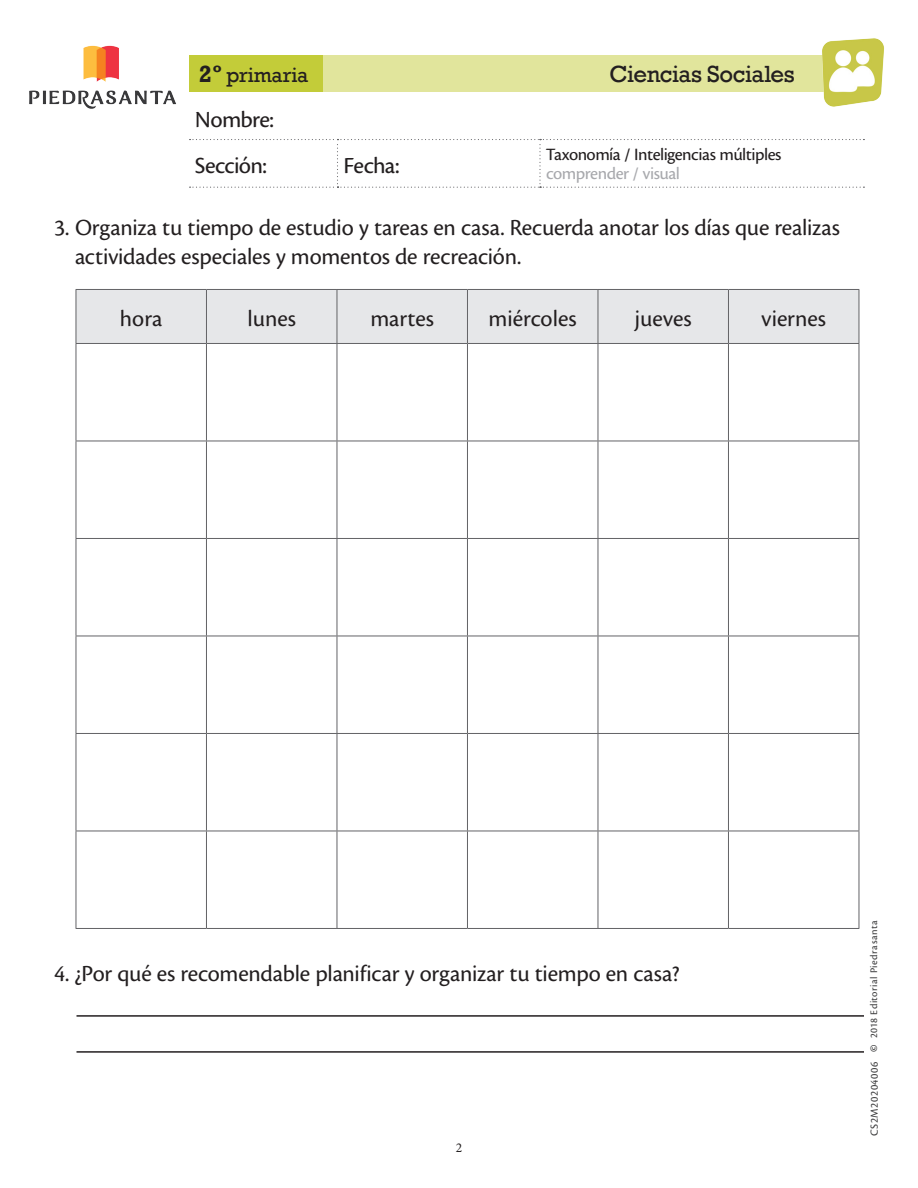
<style>
.page{position:relative;width:918px;height:1188px;background:#fff}
.page>*{position:absolute;margin:0;border:0;box-sizing:border-box;transform-origin:0 0}
.Subtituo{font:24px/28.8px "Cronos Pro";letter-spacing:-.01em;color:#231f20}
.t1{font:24px/45.5px "Cronos Pro Capt";letter-spacing:-.03em;color:#231f20}
.t2{font:24px "Rockwell";letter-spacing:-.02em;color:#231f20}
.t3{font:21px "Rockwell";letter-spacing:-.005em;color:#231f20}
.t4{font:18px "Cronos Pro Capt";letter-spacing:-.03em;color:#231f20}
.Nombre_alumno{font:18px "Cronos Pro Capt";letter-spacing:-.03em;color:#a8a9ad}
.No__pagina{font:13.5px "Minion Pro";color:#231f20}
._2014_Editorial_Pie{font:11.25px "Cronos Pro Capt";letter-spacing:.045em;color:#3e3e3f}
.t5{font:10.5px "Cronos Pro Capt";letter-spacing:.04em;color:#3e3e3f}
.s1{font-weight:700;font-size:24px}
.s2{font-family:"Cronos Pro";font-weight:700}
</style>
<div class="page">
<svg style="left:189px;top:55px;width:628px;height:37px;background:#dadf86"></svg>
<svg style="left:190px;top:139px;width:674px;height:49px"></svg>
<img style="left:29px;top:45px;width:147px;height:64px">
<img style="left:817px;top:38px;width:67px;height:69px">
<div style="left:77px;top:290px;width:782px;height:53px;background:#e6e7e9"></div>
<hr style="left:76px;top:289px;width:130px;height:1px;background:#636366">
<hr style="left:76px;top:290px;width:1px;height:53px;background:#636366">
<hr style="left:206px;top:289px;width:131px;height:1px;background:#636366">
<hr style="left:206px;top:290px;width:1px;height:53px;background:#636366">
<hr style="left:337px;top:289px;width:130px;height:1px;background:#636366">
<hr style="left:337px;top:290px;width:1px;height:53px;background:#636366">
<hr style="left:467px;top:289px;width:131px;height:1px;background:#636366">
<hr style="left:467px;top:290px;width:1px;height:53px;background:#636366">
<hr style="left:598px;top:289px;width:130px;height:1px;background:#636366">
<hr style="left:598px;top:290px;width:1px;height:53px;background:#636366">
<hr style="left:728px;top:289px;width:131px;height:1px;background:#636366">
<hr style="left:728px;top:290px;width:1px;height:53px;background:#636366">
<hr style="left:859px;top:290px;width:1px;height:53px;background:#636366">
<hr style="left:76px;top:343px;width:130px;height:1px;background:#636366">
<hr style="left:76px;top:344px;width:1px;height:97px;background:#636366">
<hr style="left:206px;top:343px;width:131px;height:1px;background:#636366">
<hr style="left:206px;top:344px;width:1px;height:97px;background:#636366">
<hr style="left:337px;top:343px;width:130px;height:1px;background:#636366">
<hr style="left:337px;top:344px;width:1px;height:97px;background:#636366">
<hr style="left:467px;top:343px;width:131px;height:1px;background:#636366">
<hr style="left:467px;top:344px;width:1px;height:97px;background:#636366">
<hr style="left:598px;top:343px;width:130px;height:1px;background:#636366">
<hr style="left:598px;top:344px;width:1px;height:97px;background:#636366">
<hr style="left:728px;top:343px;width:131px;height:1px;background:#636366">
<hr style="left:728px;top:344px;width:1px;height:97px;background:#636366">
<hr style="left:859px;top:344px;width:1px;height:97px;background:#636366">
<hr style="left:76px;top:441px;width:130px;height:1px;background:#636366">
<hr style="left:76px;top:441px;width:1px;height:97px;background:#636366">
<hr style="left:206px;top:441px;width:131px;height:1px;background:#636366">
<hr style="left:206px;top:441px;width:1px;height:97px;background:#636366">
<hr style="left:337px;top:441px;width:130px;height:1px;background:#636366">
<hr style="left:337px;top:441px;width:1px;height:97px;background:#636366">
<hr style="left:467px;top:441px;width:131px;height:1px;background:#636366">
<hr style="left:467px;top:441px;width:1px;height:97px;background:#636366">
<hr style="left:598px;top:441px;width:130px;height:1px;background:#636366">
<hr style="left:598px;top:441px;width:1px;height:97px;background:#636366">
<hr style="left:728px;top:441px;width:131px;height:1px;background:#636366">
<hr style="left:728px;top:441px;width:1px;height:97px;background:#636366">
<hr style="left:859px;top:441px;width:1px;height:97px;background:#636366">
<hr style="left:76px;top:538px;width:130px;height:1px;background:#636366">
<hr style="left:76px;top:539px;width:1px;height:97px;background:#636366">
<hr style="left:206px;top:538px;width:131px;height:1px;background:#636366">
<hr style="left:206px;top:539px;width:1px;height:97px;background:#636366">
<hr style="left:337px;top:538px;width:130px;height:1px;background:#636366">
<hr style="left:337px;top:539px;width:1px;height:97px;background:#636366">
<hr style="left:467px;top:538px;width:131px;height:1px;background:#636366">
<hr style="left:467px;top:539px;width:1px;height:97px;background:#636366">
<hr style="left:598px;top:538px;width:130px;height:1px;background:#636366">
<hr style="left:598px;top:539px;width:1px;height:97px;background:#636366">
<hr style="left:728px;top:538px;width:131px;height:1px;background:#636366">
<hr style="left:728px;top:539px;width:1px;height:97px;background:#636366">
<hr style="left:859px;top:539px;width:1px;height:97px;background:#636366">
<hr style="left:76px;top:636px;width:130px;height:1px;background:#636366">
<hr style="left:76px;top:636px;width:1px;height:97px;background:#636366">
<hr style="left:206px;top:636px;width:131px;height:1px;background:#636366">
<hr style="left:206px;top:636px;width:1px;height:97px;background:#636366">
<hr style="left:337px;top:636px;width:130px;height:1px;background:#636366">
<hr style="left:337px;top:636px;width:1px;height:97px;background:#636366">
<hr style="left:467px;top:636px;width:131px;height:1px;background:#636366">
<hr style="left:467px;top:636px;width:1px;height:97px;background:#636366">
<hr style="left:598px;top:636px;width:130px;height:1px;background:#636366">
<hr style="left:598px;top:636px;width:1px;height:97px;background:#636366">
<hr style="left:728px;top:636px;width:131px;height:1px;background:#636366">
<hr style="left:728px;top:636px;width:1px;height:97px;background:#636366">
<hr style="left:859px;top:636px;width:1px;height:97px;background:#636366">
<hr style="left:76px;top:733px;width:130px;height:1px;background:#636366">
<hr style="left:76px;top:734px;width:1px;height:97px;background:#636366">
<hr style="left:206px;top:733px;width:131px;height:1px;background:#636366">
<hr style="left:206px;top:734px;width:1px;height:97px;background:#636366">
<hr style="left:337px;top:733px;width:130px;height:1px;background:#636366">
<hr style="left:337px;top:734px;width:1px;height:97px;background:#636366">
<hr style="left:467px;top:733px;width:131px;height:1px;background:#636366">
<hr style="left:467px;top:734px;width:1px;height:97px;background:#636366">
<hr style="left:598px;top:733px;width:130px;height:1px;background:#636366">
<hr style="left:598px;top:734px;width:1px;height:97px;background:#636366">
<hr style="left:728px;top:733px;width:131px;height:1px;background:#636366">
<hr style="left:728px;top:734px;width:1px;height:97px;background:#636366">
<hr style="left:859px;top:734px;width:1px;height:97px;background:#636366">
<hr style="left:76px;top:831px;width:130px;height:1px;background:#636366">
<hr style="left:76px;top:831px;width:1px;height:97px;background:#636366">
<hr style="left:206px;top:831px;width:131px;height:1px;background:#636366">
<hr style="left:206px;top:831px;width:1px;height:97px;background:#636366">
<hr style="left:337px;top:831px;width:130px;height:1px;background:#636366">
<hr style="left:337px;top:831px;width:1px;height:97px;background:#636366">
<hr style="left:467px;top:831px;width:131px;height:1px;background:#636366">
<hr style="left:467px;top:831px;width:1px;height:97px;background:#636366">
<hr style="left:598px;top:831px;width:130px;height:1px;background:#636366">
<hr style="left:598px;top:831px;width:1px;height:97px;background:#636366">
<hr style="left:728px;top:831px;width:131px;height:1px;background:#636366">
<hr style="left:728px;top:831px;width:1px;height:97px;background:#636366">
<hr style="left:859px;top:831px;width:1px;height:97px;background:#636366">
<hr style="left:76px;top:928px;width:130px;height:1px;background:#636366">
<hr style="left:206px;top:928px;width:131px;height:1px;background:#636366">
<hr style="left:337px;top:928px;width:130px;height:1px;background:#636366">
<hr style="left:467px;top:928px;width:131px;height:1px;background:#636366">
<hr style="left:598px;top:928px;width:130px;height:1px;background:#636366">
<hr style="left:728px;top:928px;width:131px;height:1px;background:#636366">
<hr style="left:76px;top:1015px;width:788px;height:2px;background:#231f20">
<hr style="left:76px;top:1051px;width:788px;height:2px;background:#231f20">
<p class="t3" style="left:199px;top:63px;width:111px"><span class="s1">2º</span> primaria</p>
<p class="t2" style="left:610px;top:60px;width:187px">Ciencias Sociales</p>
<p class="t1" style="left:195px;top:97px;width:81px">Nombre:<br>Sección:</p>
<p class="t4" style="left:546px;top:144px;width:237px">Taxonomía / Inteligencias múltiples</p>
<p class="Nombre_alumno" style="left:546px;top:163px;width:135px">comprender / visual</p>
<p class="t1" style="left:343px;top:143px;width:58px">Fecha:</p>
<p class="Subtituo" style="left:75px;top:213px;width:767px;text-indent:-21px">3. Organiza tu tiempo de estudio y tareas en casa. Recuerda anotar los días que realizas actividades especiales y momentos de recreación.</p>
<p class="Subtituo" style="left:120px;top:304px;width:44px">hora</p>
<p class="Subtituo" style="left:247px;top:304px;width:50px">lunes</p>
<p class="Subtituo" style="left:370px;top:304px;width:65px">martes</p>
<p class="Subtituo" style="left:489px;top:304px;width:90px">miércoles</p>
<p class="Subtituo" style="left:635px;top:304px;width:59px">jueves</p>
<p class="Subtituo" style="left:761px;top:304px;width:66px">viernes</p>
<p class="Subtituo" style="left:54px;top:959px;width:627px">4. ¿Por qué es recomendable planificar y organizar tu tiempo en casa?</p>
<p class="No__pagina" style="left:456px;top:1139px;width:8px">2</p>
<p class="t5" style="left:868px;top:1052px;width:132px;rotate:-90deg"><span class="s2">©</span> 2018 Editorial Piedrasanta</p>
<p class="_2014_Editorial_Pie" style="left:868px;top:1136px;width:76px;rotate:-90deg">CS2M20204006</p>
</div>
